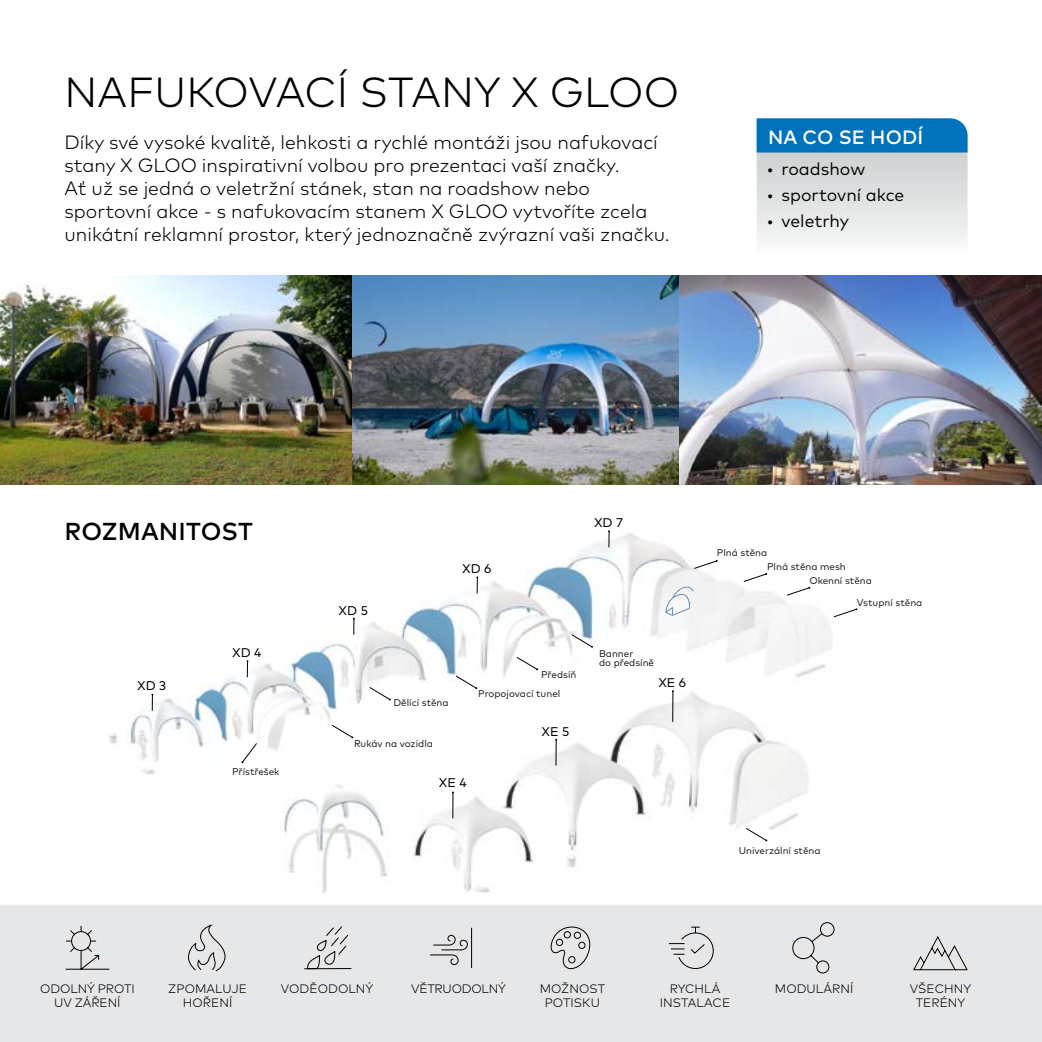
<style>
.page{position:relative;width:1042px;height:1042px;background:#fff}
.page>*{position:absolute;margin:0;border:0;box-sizing:border-box;transform-origin:0 0}
.t1{font:300 42px "Mark Pro";letter-spacing:.005em;color:#000}
.t2{font:500 24.5px "Mark Pro";letter-spacing:.005em;color:#000}
.t3{font:300 19.25px/23.1px "Mark Pro";color:#000}
.t4{font:500 19.25px "Mark Pro";letter-spacing:.005em;color:#fff}
.t5{font:17.5px "Mark Pro";color:#000}
.t6{font:12.6px "Mark Pro";color:#000}
.t7{font:300 12.25px/14px "Mark Pro";letter-spacing:.005em;color:#000;text-align:center}
.t8{font:300 12.25px "Mark Pro";letter-spacing:-.015em;color:#000}
.t9{font:9.8px/9.3px "Mark Pro";color:#231f20}
</style>
<div class="page">
<div style="left:0;top:904px;width:1042px;height:138px;background:#e6e7e8"></div>
<img style="left:109px;top:533px;width:749px;height:361px">
<svg style="left:571px;top:634px;width:22px;height:14px"></svg>
<svg style="left:743px;top:573px;width:24px;height:9px"></svg>
<svg style="left:786px;top:587px;width:24px;height:9px"></svg>
<svg style="left:241px;top:743px;width:16px;height:20px"></svg>
<svg style="left:833px;top:608px;width:24px;height:9px"></svg>
<svg style="left:516px;top:656px;width:22px;height:14px"></svg>
<svg style="left:745px;top:827px;width:22px;height:14px"></svg>
<svg style="left:452px;top:791px;width:2px;height:27px"></svg>
<svg style="left:555px;top:739px;width:2px;height:26px"></svg>
<svg style="left:608px;top:530px;width:2px;height:17px"></svg>
<svg style="left:476px;top:576px;width:2px;height:17px"></svg>
<svg style="left:353px;top:618px;width:2px;height:17px"></svg>
<svg style="left:247px;top:660px;width:1px;height:17px"></svg>
<svg style="left:151px;top:694px;width:2px;height:17px"></svg>
<hr style="left:672px;top:691px;width:1px;height:31px;background:#000">
<svg style="left:331px;top:724px;width:22px;height:14px"></svg>
<svg style="left:369px;top:687px;width:22px;height:13px"></svg>
<svg style="left:665px;top:560px;width:53px;height:56px"></svg>
<svg style="left:455px;top:675px;width:22px;height:14px"></svg>
<img style="left:689px;top:587px;width:14px;height:26px">
<svg style="left:65px;top:926px;width:45px;height:44px"></svg>
<svg style="left:188px;top:924px;width:38px;height:47px"></svg>
<svg style="left:304px;top:926px;width:48px;height:44px"></svg>
<svg style="left:430px;top:927px;width:42px;height:41px"></svg>
<svg style="left:550px;top:926px;width:41px;height:43px"></svg>
<svg style="left:668px;top:926px;width:46px;height:43px"></svg>
<svg style="left:792px;top:922px;width:43px;height:52px"></svg>
<svg style="left:913px;top:936px;width:55px;height:35px"></svg>
<img style="left:0;top:276px;width:1042px;height:209px">
<svg style="left:756px;top:118px;width:211px;height:123px"></svg>
<hr style="left:0;top:904px;width:1042px;height:1px;background:#fff">
<h1 class="t1" style="left:64px;top:60px;width:616px">NAFUKOVACÍ STANY X GLOO</h1>
<p class="t3" style="left:64px;top:129px;width:607px">Díky své vysoké kvalitě, lehkosti a rychlé montáži jsou nafukovací stany X GLOO inspirativní volbou pro prezentaci vaší značky.<br>Ať už se jedná o veletržní stánek, stan na roadshow nebo sportovní akce - s nafukovacím stanem X GLOO vytvoříte zcela unikátní reklamní prostor, který jednoznačně zvýrazní vaši značku.</p>
<p class="t4" style="left:768px;top:122px;width:157px">NA CO SE HODÍ</p>
<p class="t5" style="left:766px;top:155px;width:100px">• roadshow</p>
<p class="t5" style="left:766px;top:182px;width:139px">• sportovní akce</p>
<p class="t5" style="left:766px;top:208px;width:84px">• veletrhy</p>
<p class="t2" style="left:65px;top:513px;width:190px">ROZMANITOST</p>
<p class="t6" style="left:232px;top:643px;width:31px">XD 4</p>
<p class="t6" style="left:339px;top:601px;width:31px">XD 5</p>
<p class="t6" style="left:462px;top:559px;width:31px">XD 6</p>
<p class="t6" style="left:594px;top:513px;width:30px">XD 7</p>
<p class="t9" style="left:599px;top:648px;width:57px">Banner<br>do předsíně</p>
<p class="t9" style="left:541px;top:669px;width:37px">Předsíň</p>
<p class="t6" style="left:137px;top:676px;width:31px">XD 3</p>
<p class="t6" style="left:658px;top:672px;width:29px">XE 6</p>
<p class="t9" style="left:478px;top:688px;width:84px">Propojovací tunel</p>
<p class="t9" style="left:393px;top:697px;width:57px">Dělící stěna</p>
<p class="t9" style="left:232px;top:766px;width:49px">Přístřešek</p>
<p class="t9" style="left:354px;top:738px;width:80px">Rukáv na vozidla</p>
<p class="t6" style="left:439px;top:773px;width:29px">XE 4</p>
<p class="t6" style="left:542px;top:721px;width:29px">XE 5</p>
<p class="t9" style="left:717px;top:547px;width:52px">Plná stěna</p>
<p class="t9" style="left:809px;top:559px;width:64px;line-height:14.2px;text-indent:-42px">Plná stěna mesh<br>Okenní stěna</p>
<p class="t9" style="left:857px;top:597px;width:67px">Vstupní stěna</p>
<p class="t9" style="left:738px;top:845px;width:83px">Univerzální stěna</p>
<p class="t7" style="left:40px;top:980px;width:96px">ODOLNÝ PROTI<br>UV ZÁŘENÍ</p>
<p class="t7" style="left:281px;top:980px;width:94px">VODĚODOLNÝ</p>
<p class="t7" style="left:540px;top:980px;width:67px">MOŽNOST<br>POTISKU</p>
<p class="t7" style="left:168px;top:980px;width:80px">ZPOMALUJE</p>
<p class="t7" style="left:775px;top:980px;width:80px">MODULÁRNÍ</p>
<p class="t7" style="left:183px;top:994px;width:51px">HOŘENÍ</p>
<p class="t8" style="left:411px;top:979px;width:96px">VĚTRUODOLNÝ</p>
<p class="t7" style="left:660px;top:980px;width:72px">RYCHLÁ<br>INSTALACE</p>
<p class="t7" style="left:910px;top:980px;width:63px">VŠECHNY<br>TERÉNY</p>
</div>
